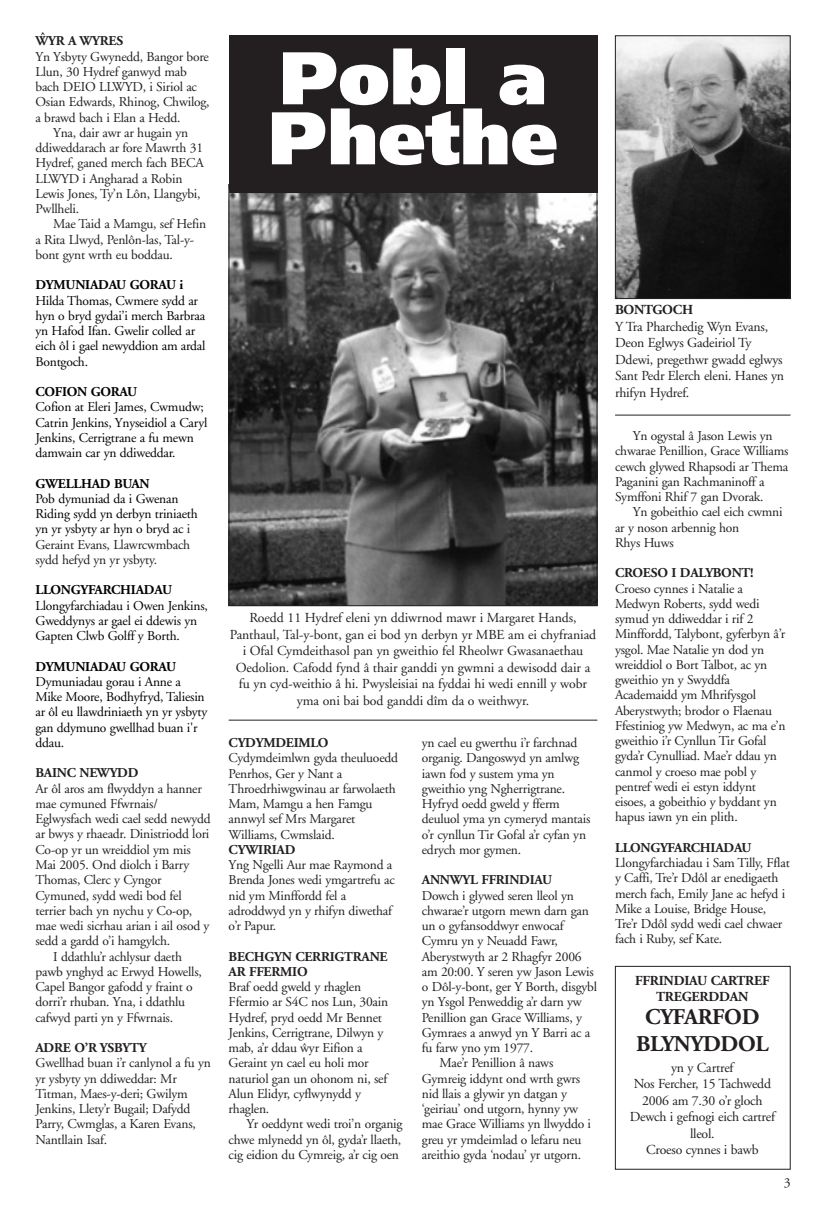
<style>
.page{position:relative;width:826px;height:1205px;background:#fff}
.page>*{position:absolute;margin:0;border:0;box-sizing:border-box;transform-origin:0 0}
.t1{font:900 74.5px/60px "Frutiger";color:#fff}
.t2{font:700 22.5px/27px "Adobe Garamond";letter-spacing:-.015em;color:#231f20;text-align:center}
.t3{font:13.75px/16.5px "Adobe Garamond";letter-spacing:-.005em;color:#231f20;text-align:center}
.t4{font:700 13.75px/16.5px "Adobe Garamond";letter-spacing:-.015em;color:#231f20;text-align:center}
.t5{font:13.5px/15.2px "Adobe Garamond";letter-spacing:-.015em;color:#231f20}
.t6{font:13.5px/15.2px "Adobe Garamond";letter-spacing:-.015em;color:#000}
.t7{font:700 13.5px/15.2px "Adobe Garamond";letter-spacing:-.015em;color:#231f20}
.t8{font:700 13.5px "Adobe Garamond";letter-spacing:-.015em;color:#000}
.s1{color:#231f20}
</style>
<div class="page">
<img style="left:231px;top:193px;width:364px;height:411px">
<div style="left:229px;top:35px;width:368px;height:158px;background:#231f20"></div>
<div style="left:615px;top:966px;width:175px;height:203px;border:1px solid #231f20"></div>
<img style="left:617px;top:37px;width:171px;height:260px">
<div style="left:615px;top:35px;width:175px;height:264px;border:1px solid #231f20"></div>
<hr style="left:615px;top:415px;width:175px;height:1px;background:#231f20">
<hr style="left:229px;top:720px;width:368px;height:1px;background:#231f20">
<p class="t7" style="left:35px;top:33px;width:89px">ÃYR A WYRES</p>
<p class="t5" style="left:35px;top:48px;width:175px">Yn Ysbyty Gwynedd, Bangor bore</p>
<p class="t5" style="left:35px;top:64px;width:153px">Llun, 30 Hydref ganwyd mab</p>
<p class="t5" style="left:35px;top:79px;width:163px">bach DEIO LLWYD, i Siriol ac</p>
<p class="t5" style="left:35px;top:94px;width:176px">Osian Edwards, Rhinog, Chwilog,</p>
<p class="t5" style="left:35px;top:109px;width:146px">a brawd bach i Elan a Hedd.</p>
<p class="t5" style="left:53px;top:125px;width:137px">Yna, dair awr ar hugain yn</p>
<p class="t5" style="left:35px;top:140px;width:169px">ddiweddarach ar fore Mawrth 31</p>
<p class="t5" style="left:35px;top:155px;width:170px">Hydref, ganed merch fach BECA</p>
<p class="t5" style="left:35px;top:170px;width:148px">LLWYD i Angharad a Robin</p>
<p class="t5" style="left:35px;top:186px;width:167px">Lewis Jones, Ty’n Lôn, Llangybi,</p>
<p class="t5" style="left:35px;top:201px;width:45px">Pwllheli.</p>
<p class="t5" style="left:53px;top:216px;width:154px">Mae Taid a Mamgu, sef Hefin</p>
<p class="t5" style="left:35px;top:231px;width:160px">a Rita Llwyd, Penlôn-las, Tal-y-</p>
<p class="t5" style="left:35px;top:247px;width:139px">bont gynt wrth eu boddau.</p>
<p class="t8" style="left:35px;top:277px;width:149px">DYMUNIADAU GORAU i</p>
<p class="t6" style="left:35px;top:292px;width:172px">Hilda Thomas, Cwmere sydd ar hyn o bryd gydai’i merch Barbraa yn Hafod Ifan. Gwelir colled ar eich ôl i gael newyddion am ardal<br>Bontgoch.</p>
<p class="t8" style="left:35px;top:383px;width:103px">COFION GORAU</p>
<p class="t6" style="left:35px;top:399px;width:173px">Cofion at Eleri James, Cwmudw;<br>Catrin Jenkins, Ynyseidiol a Caryl<br>Jenkins, Cerrigtrane a fu mewn damwain car yn ddiweddar.</p>
<p class="t8" style="left:35px;top:475px;width:116px">GWELLHAD BUAN</p>
<p class="t6" style="left:35px;top:491px;width:164px">Pob dymuniad da i Gwenan<br>Riding sydd yn derbyn triniaeth yn yr ysbyty ar hyn o bryd ac <span class="s1">i<br>Geraint Evans, Llawrcwmbach sydd hefyd yn yr ysbyty.</span></p>
<p class="t8" style="left:35px;top:582px;width:138px">LLONGYFARCHIADAU</p>
<p class="t6" style="left:35px;top:597px;width:174px">Llongyfarchiadau i Owen Jenkins,<br>Gweddynys ar gael ei ddewis yn<br>Gapten Clwb Golff y Borth.</p>
<p class="t8" style="left:35px;top:658px;width:142px">DYMUNIADAU GORAU</p>
<p class="t6" style="left:35px;top:674px;width:173px">Dymuniadau gorau i Anne a<br>Mike Moore, Bodhyfryd, Taliesin ar ôl eu llawdriniaeth yn yr ysbyty gan ddymuno gwellhad buan i'r ddau.</p>
<p class="t7" style="left:35px;top:765px;width:105px">BAINC NEWYDD</p>
<p class="t5" style="left:35px;top:780px;width:168px">Ar ôl aros am flwyddyn a hanner</p>
<p class="t5" style="left:35px;top:796px;width:124px">mae cymuned Ffwrnais/</p>
<p class="t5" style="left:35px;top:811px;width:177px">Eglwysfach wedi cael sedd newydd</p>
<p class="t5" style="left:35px;top:826px;width:175px">ar bwys y rhaeadr. Dinistriodd lori</p>
<p class="t5" style="left:35px;top:841px;width:157px">Co-op yr un wreiddiol ym mis</p>
<p class="t5" style="left:35px;top:857px;width:155px">Mai 2005. Ond diolch i Barry</p>
<p class="t5" style="left:35px;top:872px;width:128px">Thomas, Clerc y Cyngor</p>
<p class="t5" style="left:35px;top:887px;width:148px">Cymuned, sydd wedi bod fel</p>
<p class="t5" style="left:35px;top:902px;width:158px">terrier bach yn nychu y Co-op,</p>
<p class="t5" style="left:35px;top:918px;width:175px">mae wedi sicrhau arian i ail osod y</p>
<p class="t5" style="left:35px;top:933px;width:136px">sedd a gardd o’i hamgylch.</p>
<p class="t5" style="left:53px;top:948px;width:130px">I ddathlu’r achlysur daeth</p>
<p class="t5" style="left:35px;top:963px;width:168px">pawb ynghyd ac Erwyd Howells,</p>
<p class="t5" style="left:35px;top:979px;width:159px">Capel Bangor gafodd y fraint o</p>
<p class="t5" style="left:35px;top:994px;width:151px">dorri’r rhuban. Yna, i ddathlu</p>
<p class="t5" style="left:35px;top:1009px;width:139px">cafwyd parti yn y Ffwrnais.</p>
<p class="t7" style="left:35px;top:1040px;width:113px">ADRE O’R YSBYTY</p>
<p class="t5" style="left:35px;top:1055px;width:177px">Gwellhad buan i’r canlynol a fu yn yr ysbyty yn ddiweddar: Mr<br>Titman, Maes-y-deri; Gwilym<br>Jenkins, Llety’r Bugail; Dafydd<br>Parry, Cwmglas, a Karen Evans,<br>Nantllain Isaf.</p>
<h1 class="t1" style="left:268px;top:54px;width:291px">Pobl a<br>Phethe</h1>
<p class="t3" style="left:230px;top:609px;width:368px">Roedd 11 Hydref eleni yn ddiwrnod mawr i Margaret Hands, Panthaul, Tal-y-bont, gan ei bod yn derbyn yr MBE am ei chyfraniad i Ofal Cymdeithasol pan yn gweithio fel Rheolwr Gwasanaethau Oedolion. Cafodd fynd â thair ganddi yn gwmni a dewisodd dair a fu yn cyd-weithio â hi. Pwysleisiai na fyddai hi wedi ennill y wobr yma oni bai bod ganddi dîm da o weithwyr.</p>
<p class="t7" style="left:229px;top:735px;width:101px">CYDYMDEIMLO</p>
<p class="t5" style="left:229px;top:750px;width:171px">Cydymdeimlwn gyda theuluoedd<br>Penrhos, Ger y Nant a<br>Throedrhiwgwinau ar farwolaeth<br>Mam, Mamgu a hen Famgu annwyl sef Mrs Margaret<br>Williams, Cwmslaid.</p>
<p class="t7" style="left:229px;top:841px;width:68px">CYWIRIAD</p>
<p class="t5" style="left:229px;top:857px;width:168px">Yng Ngelli Aur mae Raymond a<br>Brenda Jones wedi ymgartrefu ac nid ym Minffordd fel a adroddwyd yn y rhifyn diwethaf o’r Papur.</p>
<p class="t7" style="left:229px;top:948px;width:160px">BECHGYN CERRIGTRANE<br>AR FFERMIO</p>
<p class="t5" style="left:229px;top:979px;width:161px">Braf oedd gweld y rhaglen<br>Ffermio ar S4C nos Lun, 30ain<br>Hydref, pryd oedd Mr Bennet<br>Jenkins, Cerrigtrane, Dilwyn y mab, a’r ddau ãyr Eifion a<br>Geraint yn cael eu holi mor naturiol gan un ohonom ni, sef<br>Alun Elidyr, cyflwynydd y rhaglen.</p>
<p class="t5" style="left:229px;top:1116px;width:175px;text-align:justify;text-indent:18px">Yr oeddynt wedi troi’n organig chwe mlynedd yn ôl, gyda’r llaeth, cig eidion du Cymreig, a’r cig oen</p>
<p class="t5" style="left:422px;top:735px;width:170px">yn cael eu gwerthu i’r farchnad organig. Dangoswyd yn amlwg iawn fod y sustem yma yn gweithio yng Ngherrigtrane.<br>Hyfryd oedd gweld y fferm deuluol yma yn cymeryd mantais o’r cynllun Tir Gofal a’r cyfan yn edrych mor gymen.</p>
<p class="t7" style="left:422px;top:872px;width:132px">ANNWYL FFRINDIAU</p>
<p class="t5" style="left:422px;top:887px;width:153px">Dowch i glywed seren lleol yn</p>
<p class="t5" style="left:422px;top:902px;width:168px">chwarae’r utgorn mewn darn gan</p>
<p class="t5" style="left:422px;top:918px;width:143px">un o gyfansoddwyr enwocaf</p>
<p class="t5" style="left:422px;top:933px;width:138px">Cymru yn y Neuadd Fawr,</p>
<p class="t5" style="left:422px;top:948px;width:161px">Aberystwyth ar 2 Rhagfyr 2006</p>
<p class="t5" style="left:422px;top:963px;width:174px">am 20:00. Y seren yw Jason Lewis</p>
<p class="t5" style="left:422px;top:979px;width:177px">o Dôl-y-bont, ger Y Borth, disgybl</p>
<p class="t5" style="left:422px;top:994px;width:161px">yn Ysgol Penweddig a’r darn yw</p>
<p class="t5" style="left:422px;top:1009px;width:162px">Penillion gan Grace Williams, y</p>
<p class="t5" style="left:422px;top:1024px;width:170px">Gymraes a anwyd yn Y Barri ac a</p>
<p class="t5" style="left:422px;top:1040px;width:113px">fu farw yno ym 1977.</p>
<p class="t5" style="left:439px;top:1055px;width:115px">Mae’r Penillion â naws</p>
<p class="t5" style="left:422px;top:1070px;width:160px">Gymreig iddynt ond wrth gwrs</p>
<p class="t5" style="left:422px;top:1085px;width:147px">nid llais a glywir yn datgan y</p>
<p class="t5" style="left:422px;top:1101px;width:158px">‘geiriau’ ond utgorn, hynny yw</p>
<p class="t5" style="left:422px;top:1116px;width:171px">mae Grace Williams yn llwyddo i</p>
<p class="t5" style="left:422px;top:1131px;width:161px">greu yr ymdeimlad o lefaru neu</p>
<p class="t5" style="left:422px;top:1146px;width:161px">areithio gyda ‘nodau’ yr utgorn.</p>
<p class="t4" style="left:615px;top:301px;width:80px">BONTGOCH</p>
<p class="t3" style="left:615px;top:318px;width:170px;text-align:left">Y Tra Pharchedig Wyn Evans,<br>Deon Eglwys Gadeiriol Ty<br>Ddewi, pregethwr gwadd eglwys<br>Sant Pedr Elerch eleni. Hanes yn rhifyn Hydref.</p>
<p class="t5" style="left:615px;top:428px;width:175px;text-indent:18px">Yn ogystal â Jason Lewis yn chwarae Penillion, Grace Williams cewch glywed Rhapsodi ar Thema<br>Paganini gan Rachmaninoff a<br>Symffoni Rhif 7 gan Dvorak.</p>
<p class="t5" style="left:615px;top:504px;width:169px;text-indent:18px">Yn gobeithio cael eich cwmni ar y noson arbennig hon<br>Rhys Huws</p>
<p class="t7" style="left:615px;top:565px;width:140px">CROESO I DALYBONT!</p>
<p class="t5" style="left:615px;top:580px;width:172px">Croeso cynnes i Natalie a<br>Medwyn Roberts, sydd wedi symud yn ddiweddar i rif 2<br>Minffordd, Talybont, gyferbyn â’r ysgol. Mae Natalie yn dod yn wreiddiol o Bort Talbot, ac yn gweithio yn y Swyddfa<br>Academaidd ym Mhrifysgol<br>Aberystwyth; brodor o Flaenau<br>Ffestiniog yw Medwyn, ac ma e’n gweithio i’r Cynllun Tir Gofal gyda’r Cynulliad. Mae’r ddau yn canmol y croeso mae pobl y pentref wedi ei estyn iddynt eisoes, a gobeithio y byddant yn hapus iawn yn ein plith.</p>
<p class="t7" style="left:615px;top:839px;width:138px">LLONGYFARCHIADAU</p>
<p class="t5" style="left:615px;top:855px;width:176px">Llongyfarchiadau i Sam Tilly, Fflat y Caffi, Tre’r Ddôl ar enedigaeth merch fach, Emily Jane ac hefyd i<br>Mike a Louise, Bridge House,<br>Tre’r Ddôl sydd wedi cael chwaer fach i Ruby, sef Kate.</p>
<p class="t4" style="left:635px;top:971px;width:136px">FFRINDIAU CARTREF<br>TREGERDDAN</p>
<h2 class="t2" style="left:636px;top:1003px;width:134px">CYFARFOD<br>BLYNYDDOL</h2>
<p class="t3" style="left:629px;top:1058px;width:147px">yn y Cartref<br>Nos Fercher, 15 Tachwedd<br>2006 am 7.30 o’r gloch<br>Dewch i gefnogi eich cartref lleol.<br>Croeso cynnes i bawb</p>
<p class="t3" style="left:783px;top:1173px;width:8px">3</p>
</div>
